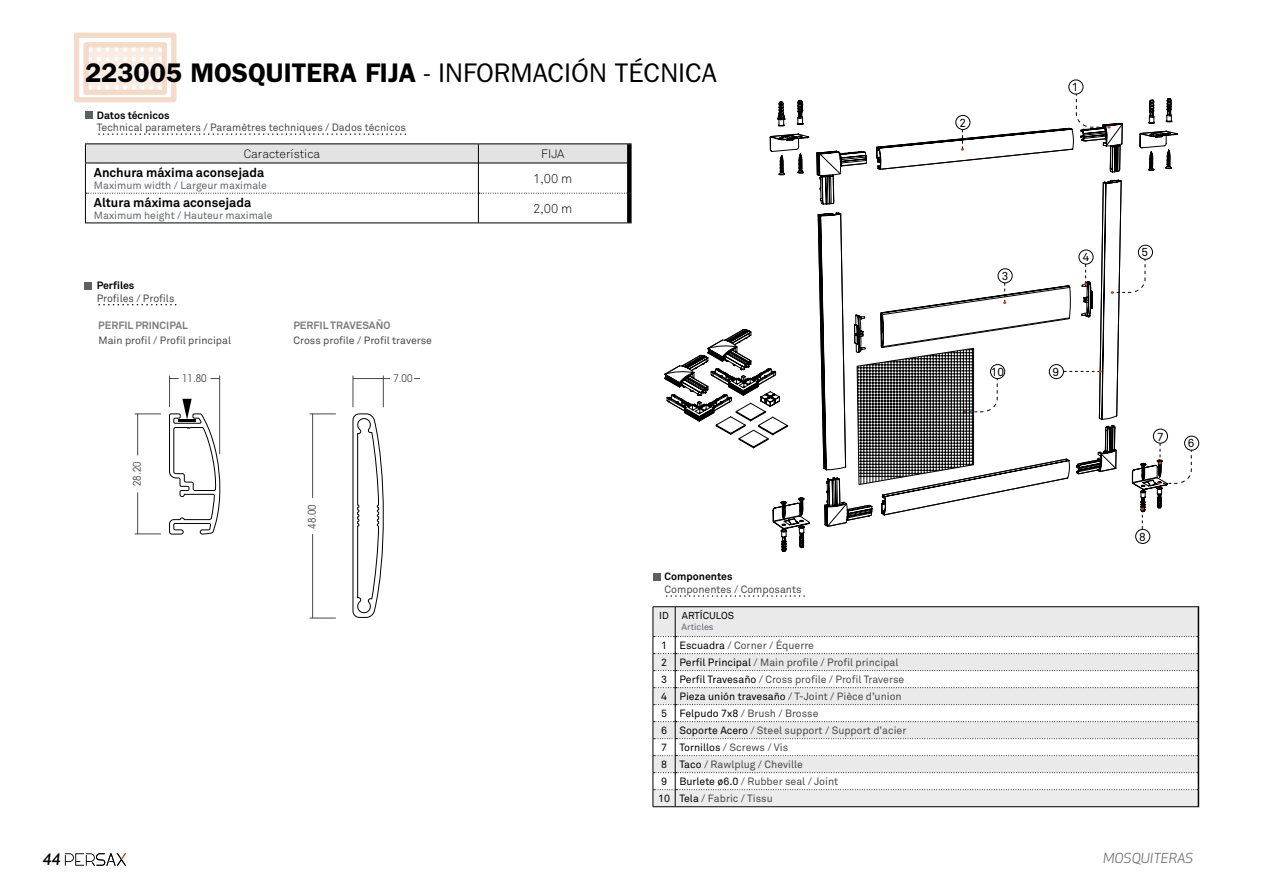
<style>
.page{position:relative;width:1263px;height:893px;background:#fff}
.page>*{position:absolute;margin:0;border:0;box-sizing:border-box;transform-origin:0 0}
.t1{font:600 27px "ITC Franklin Gothic Std";color:#000}
.t2{font:italic 500 15px "Apex New";color:#000}
.t3{font:italic 13.5px "Apex New";color:#6f6f6e}
.t4{font:700 12.75px "Akkurat Std";color:#000}
.t5{font:300 12.75px "Akkurat Std";color:#000}
.t6{font:300 12px "Akkurat Std";color:#000}
.t7{font:11.55px "Akkurat Std";color:#000}
.t8{font:10.5px/17px "Akkurat Std";color:#494948}
.t9{font:10.5px "Akkurat Std";color:#5d686d}
.t10{font:700 10.5px "Akkurat Std";color:#000}
.t11{font:700 10.5px "Akkurat Std";color:#7b7b7a}
.t12{font:condensed 10.5px "ITC Avant Garde Std";color:#494948}
.t13{font:9.9px "Akkurat Std";color:#000001}
.t14{font:9px "Akkurat Std";color:#5d686e}
.s1{font-weight:400}
.s2{color:#000}
</style>
<div class="page">
<svg style="left:65px;top:853px;width:61px;height:13px"></svg>
<svg style="left:74px;top:33px;width:102px;height:69px"></svg>
<div style="left:627px;top:144px;width:5px;height:19px;background:#000"></div>
<div style="left:627px;top:163px;width:5px;height:30px;background:#000"></div>
<div style="left:627px;top:193px;width:5px;height:30px;background:#000"></div>
<hr style="left:85px;top:143px;width:393px;height:1px;background:#000">
<hr style="left:478px;top:143px;width:154px;height:1px;background:#000">
<hr style="left:85px;top:163px;width:1px;height:30px;background:#000">
<hr style="left:85px;top:193px;width:1px;height:30px;background:#000">
<svg style="left:86px;top:193px;width:542px;height:1px"></svg>
<hr style="left:85px;top:163px;width:393px;height:1px;background:#000">
<hr style="left:479px;top:163px;width:148px;height:1px;background:#000">
<svg style="left:85px;top:144px;width:544px;height:19px"></svg>
<hr style="left:478px;top:163px;width:1px;height:30px;background:#000">
<hr style="left:478px;top:193px;width:1px;height:30px;background:#000">
<hr style="left:85px;top:223px;width:393px;height:1px;background:#000">
<hr style="left:478px;top:223px;width:154px;height:1px;background:#000">
<svg style="left:99px;top:133px;width:307px;height:2px"></svg>
<div style="left:85px;top:111px;width:8px;height:8px;background:#5b6062"></div>
<div style="left:84px;top:282px;width:8px;height:7px;background:#5b6062"></div>
<svg style="left:99px;top:304px;width:78px;height:1px"></svg>
<div style="left:653px;top:607px;width:22px;height:30px;background:#ebeaeb"></div>
<div style="left:675px;top:607px;width:523px;height:30px;background:#ebeaeb"></div>
<svg style="left:653px;top:606px;width:22px;height:1px"></svg>
<hr style="left:653px;top:607px;width:1px;height:30px;background:#000">
<hr style="left:675px;top:606px;width:524px;height:1px;background:#000">
<hr style="left:675px;top:607px;width:1px;height:30px;background:#000">
<hr style="left:1198px;top:607px;width:1px;height:30px;background:#000">
<svg style="left:653px;top:636px;width:546px;height:171px"></svg>
<svg style="left:667px;top:595px;width:138px;height:2px"></svg>
<div style="left:653px;top:573px;width:7px;height:8px;background:#5b6062"></div>
<svg style="left:169px;top:399px;width:52px;height:135px"></svg>
<svg style="left:135px;top:414px;width:26px;height:1px"></svg>
<svg style="left:135px;top:534px;width:26px;height:1px"></svg>
<hr style="left:137px;top:414px;width:1px;height:41px;background:#494948">
<hr style="left:137px;top:492px;width:1px;height:42px;background:#494948">
<hr style="left:169px;top:376px;width:1px;height:31px;background:#494948">
<hr style="left:219px;top:376px;width:1px;height:78px;background:#494948">
<svg style="left:310px;top:414px;width:26px;height:1px"></svg>
<svg style="left:310px;top:618px;width:26px;height:1px"></svg>
<hr style="left:312px;top:414px;width:1px;height:84px;background:#494948">
<hr style="left:312px;top:534px;width:1px;height:84px;background:#494948">
<hr style="left:353px;top:376px;width:1px;height:31px;background:#494948">
<hr style="left:383px;top:376px;width:1px;height:31px;background:#494948">
<hr style="left:353px;top:378px;width:37px;height:1px;background:#494948">
<svg style="left:353px;top:413px;width:31px;height:205px"></svg>
<div style="left:1184px;top:436px;width:15px;height:15px;border:1px solid #000001;border-radius:50%"></div>
<svg style="left:664px;top:93px;width:528px;height:455px"></svg>
<div style="left:1068px;top:80px;width:15px;height:14px;border:1px solid #000001;border-radius:50%"></div>
<h1 class="t1" style="left:85px;top:57px;width:633px">223005 MOSQUITERA FIJA <span class="s1">- INFORMACIÓN TÉCNICA</span></h1>
<p class="t10" style="left:97px;top:108px;width:74px">Datos técnicos</p>
<p class="t8" style="left:97px;top:119px;width:311px">Technical parameters / Paramètres techniques / Dados técnicos</p>
<p class="t6" style="left:244px;top:147px;width:78px">Característica</p>
<p class="t6" style="left:541px;top:147px;width:25px">FIJA</p>
<p class="t4" style="left:94px;top:165px;width:172px">Anchura máxima aconsejada</p>
<p class="t9" style="left:94px;top:179px;width:175px">Maximum width / Largeur maximale</p>
<p class="t5" style="left:533px;top:171px;width:41px">1,00 m</p>
<p class="t4" style="left:94px;top:195px;width:159px">Altura máxima aconsejada</p>
<p class="t9" style="left:94px;top:209px;width:180px">Maximum height / Hauteur maximale</p>
<p class="t10" style="left:97px;top:279px;width:39px">Perfiles</p>
<p class="t8" style="left:97px;top:290px;width:79px">Profiles / Profils</p>
<p class="t11" style="left:98px;top:319px;width:91px">PERFIL PRINCIPAL</p>
<p class="t11" style="left:293px;top:319px;width:98px">PERFIL TRAVESAÑO</p>
<p class="t8" style="left:98px;top:332px;width:134px">Main profil / Profil principal</p>
<p class="t8" style="left:294px;top:332px;width:140px">Cross profile / Profil traverse</p>
<p class="t12" style="left:131px;top:486px;width:26px;rotate:-90deg">28.20</p>
<p class="t12" style="left:182px;top:372px;width:26px">11.80</p>
<p class="t12" style="left:306px;top:529px;width:26px;rotate:-90deg">48.00</p>
<p class="t12" style="left:393px;top:372px;width:21px">7.00</p>
<p class="t5" style="left:533px;top:201px;width:41px">2,00 m</p>
<p class="t10" style="left:665px;top:570px;width:69px">Componentes</p>
<p class="t8" style="left:665px;top:581px;width:138px">Componentes / Composants</p>
<p class="t13" style="left:659px;top:610px;width:11px">ID</p>
<p class="t13" style="left:682px;top:610px;width:54px">ARTÍCULOS</p>
<p class="t14" style="left:681px;top:622px;width:34px">Articles</p>
<p class="t8" style="left:658px;top:637px;width:250px"><span class="s2">1 Escuadra</span> / Corner / Équerre<br><span class="s2">2 Perfil Principal</span> / Main profile / Profil principal<br><span class="s2">3 Perfil Travesaño</span> / Cross profile / Profil Traverse <span class="s2">4 Pieza unión travesaño</span> / T-Joint / Pièce d’union <span class="s2">5 Felpudo 7x8</span> / Brush / Brosse<br><span class="s2">6 Soporte Acero</span> / Steel support / Support d’acier <span class="s2">7 Tornillos</span> / Screws / Vis<br><span class="s2">8 Taco</span> / Rawlplug / Cheville<br><span class="s2">9 Burlete ø6.0</span> / Rubber seal / Joint<br><span class="s2">10 Tela</span> / Fabric / Tissu</p>
<p class="t7" style="left:959px;top:116px;width:8px">2</p>
<p class="t7" style="left:1072px;top:80px;width:8px">1</p>
<p class="t7" style="left:1002px;top:269px;width:8px">3</p>
<p class="t7" style="left:1083px;top:251px;width:8px">4</p>
<p class="t7" style="left:991px;top:365px;width:15px">10</p>
<p class="t7" style="left:1052px;top:365px;width:8px">9</p>
<p class="t7" style="left:1141px;top:245px;width:8px">5</p>
<p class="t7" style="left:1157px;top:430px;width:8px">7</p>
<p class="t7" style="left:1188px;top:436px;width:8px">6</p>
<p class="t7" style="left:1139px;top:530px;width:8px">8</p>
<h2 class="t2" style="left:43px;top:848px;width:19px">44</h2>
<p class="t3" style="left:1103px;top:850px;width:92px">MOSQUITERAS</p>
</div>
